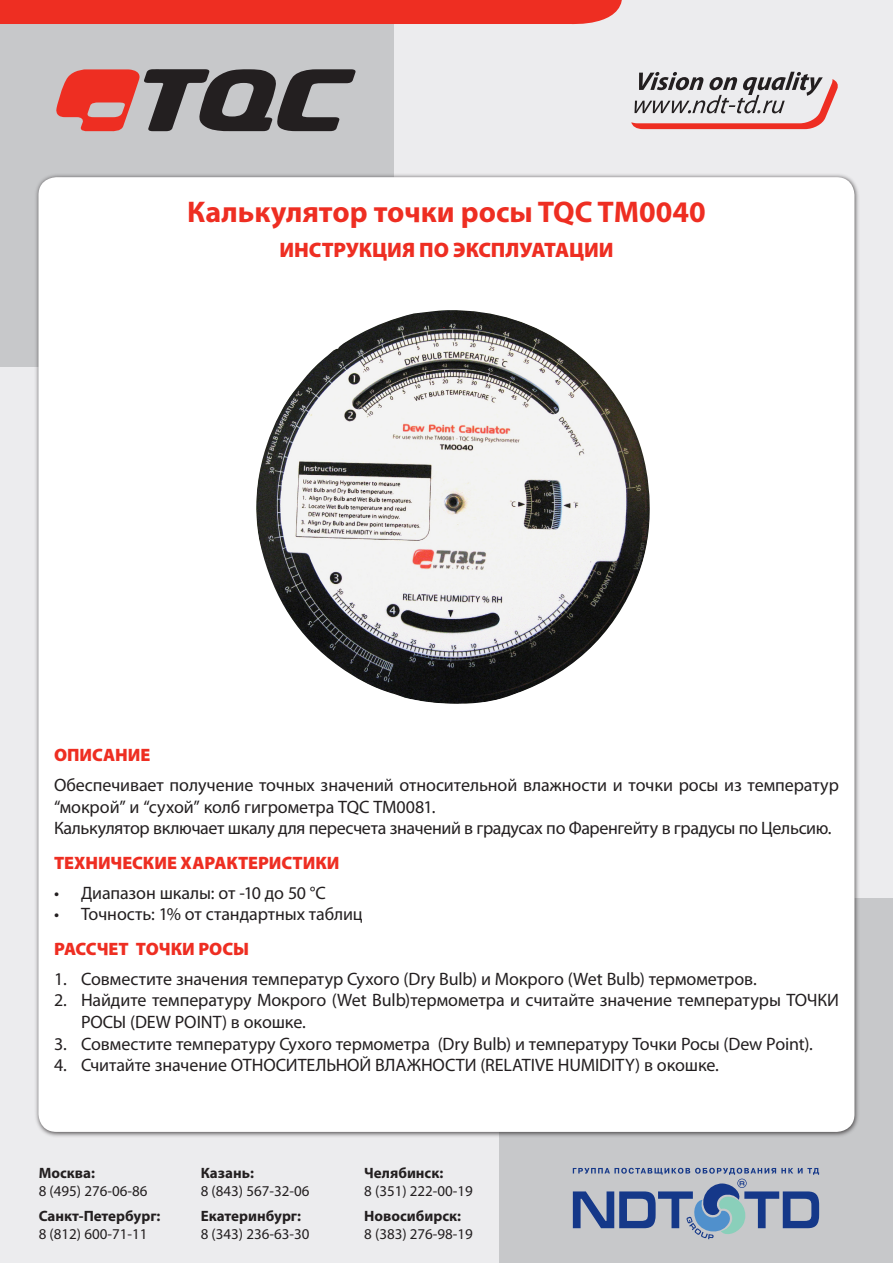
<style>
.page{position:relative;width:893px;height:1263px;background:#fff}
.page>*{position:absolute;margin:0;border:0;box-sizing:border-box;transform-origin:0 0}
.t1{font:700 30px "Myriad Pro";color:#ee2e22}
.t2{font:900 21px "Myriad Pro";letter-spacing:-.005em;color:#ee2e22}
.t3{font:18px/21.6px "Myriad Pro";letter-spacing:-.005em;color:#231f20}
.t4{font:900 18px "Myriad Pro";color:#ee2e22}
.t5{font:15px "Myriad Pro";color:#231f20}
.t6{font:700 15px "Myriad Pro";color:#231f20}
</style>
<div class="page">
<div style="left:499px;top:897px;width:394px;height:366px;background:#c7c8ca"></div>
<div style="left:0;top:199px;width:499px;height:1064px;background:#ececee"></div>
<div style="left:0;top:0;width:394px;height:366px;background:#c7c8ca"></div>
<div style="left:394px;top:0;width:499px;height:898px;background:#ececee"></div>
<svg style="left:56px;top:69px;width:300px;height:63px"></svg>
<svg style="left:573px;top:1168px;width:246px;height:71px"></svg>
<svg style="left:631px;top:72px;width:207px;height:57px"></svg>
<div style="left:0;top:0;width:622px;height:25px;background:#ee2e22"></div>
<div style="left:34px;top:173px;width:827px;height:965px;background:#231f20;opacity:.75"></div>
<div style="left:38px;top:177px;width:816px;height:955px;background:#fff;border-radius:18px"></div>
<img style="left:256px;top:310px;width:394px;height:394px">
<p class="t1" style="left:187px;top:192px;width:520px">Калькулятор точки росы TQC TM0040</p>
<p class="t2" style="left:279px;top:236px;width:320px">Инструкция по эксплуатации</p>
<p class="t4" style="left:54px;top:743px;width:51px">ОПИСАН</p>
<p class="t4" style="left:128px;top:743px;width:24px">ИЕ</p>
<p class="t3" style="left:54px;top:774px;width:786px">Обеспечивает получение точных значений относительной влажности и точки росы из температур “мокрой” и “сухой” колб гигрометра TQC TM0081.</p>
<p class="t3" style="left:54px;top:817px;width:779px">Калькулятор включает шкалу для пересчета значений в градусах по Фаренгейту в градусы по Цельсию.</p>
<p class="t4" style="left:54px;top:850px;width:151px">ТЕХНИЧЕСКИЕ ХАРАКТ</p>
<p class="t4" style="left:248px;top:850px;width:93px">ЕРИСТИКИ</p>
<p class="t3" style="left:81px;top:882px;width:246px">Диапазон шкалы: от -10 до 50 °С</p>
<p class="t3" style="left:81px;top:903px;width:283px">Точность: 1% от стандартных таблиц</p>
<p class="t4" style="left:54px;top:936px;width:12px">РАСС</p>
<p class="t4" style="left:97px;top:936px;width:114px">ЧЕТ ТОЧкИ РОС</p>
<p class="t4" style="left:233px;top:936px;width:18px">Ы</p>
<p class="t3" style="left:81px;top:967px;width:677px">Совместите значения температур Сухого (Dry Bulb) и Мокрого (Wet Bulb) термометров.</p>
<p class="t3" style="left:81px;top:989px;width:759px">Найдите температуру Мокрого (Wet Bulb)термометра и считайте значение температуры ТОЧКИ<br>РОСЫ (DEW POINT) в окошке.</p>
<p class="t3" style="left:81px;top:1032px;width:733px">Совместите температуру Сухого термометра (Dry Bulb) и температуру Точки Росы (Dew Point).</p>
<p class="t3" style="left:81px;top:1054px;width:639px">Считайте значение ОТНОСИТЕЛЬНОЙ ВЛАЖНОСТИ (RELATIVE HUMIDITY) в окошке.</p>
<p class="t3" style="left:54px;top:882px;width:7px">• •</p>
<p class="t3" style="left:54px;top:967px;width:14px">1.<br>2.</p>
<p class="t3" style="left:54px;top:1032px;width:14px">3.<br>4.</p>
<p class="t6" style="left:39px;top:1163px;width:58px">Москва:</p>
<p class="t6" style="left:201px;top:1163px;width:55px">Казань:</p>
<p class="t6" style="left:364px;top:1163px;width:81px">Челябинск:</p>
<p class="t5" style="left:39px;top:1181px;width:110px">8 (495) 276-06-86</p>
<p class="t5" style="left:201px;top:1181px;width:110px">8 (843) 567-32-06</p>
<p class="t5" style="left:364px;top:1181px;width:110px">8 (351) 222-00-19</p>
<p class="t6" style="left:39px;top:1206px;width:123px">Санкт-Петербург:</p>
<p class="t6" style="left:201px;top:1206px;width:102px">Екатеринбург:</p>
<p class="t6" style="left:364px;top:1206px;width:98px">Новосибирск:</p>
<p class="t5" style="left:39px;top:1225px;width:110px">8 (812) 600-71-11</p>
<p class="t5" style="left:201px;top:1225px;width:110px">8 (343) 236-63-30</p>
<p class="t5" style="left:364px;top:1225px;width:110px">8 (383) 276-98-19</p>
</div>
